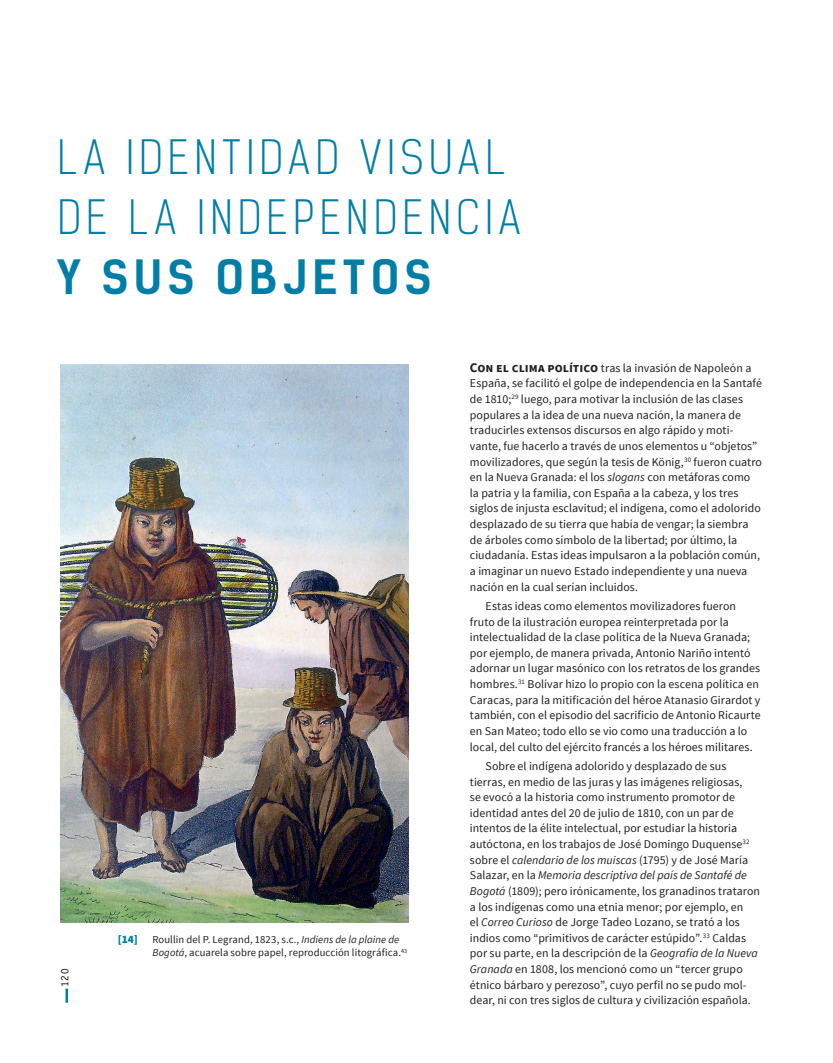
<style>
.page{position:relative;width:833px;height:1063px;background:#fff}
.page>*{position:absolute;margin:0;border:0;box-sizing:border-box;transform-origin:0 0}
.t1{font:300 45px/60px "Kelson Sans";letter-spacing:.11em;color:#007ea5}
.t2{font:700 45px "Kelson Sans";letter-spacing:.115em;color:#007ea5}
.t3{font:11.88px/15.6px "Source Sans Pro";letter-spacing:.005em;color:#231f20}
.t4{font:900 11.25px "Source Sans Pro";color:#007ea5}
.t5{font:11.25px "Officina Sans Std";color:#231f20}
.t6{font:10.62px/13.8px "Source Sans Pro";letter-spacing:.01em;color:#231f20}
.s1{font-style:italic}
.s2{font-weight:700;font-size:13.12px}
</style>
<div class="page">
<svg style="left:66px;top:989px;width:2px;height:14px"></svg>
<img style="left:60px;top:364px;width:348px;height:559px">
<h1 class="t1" style="left:57px;top:128px;width:464px">LA IDENTIDAD VISUAL<br>DE LA INDEPENDENCIA</h1>
<h1 class="t2" style="left:57px;top:249px;width:376px">Y SUS OBJETOS</h1>
<p class="t5" style="left:58px;top:987px;width:20px;rotate:-90deg">120</p>
<p class="t4" style="left:118px;top:932px;width:22px">[14]</p>
<p class="t6" style="left:152px;top:932px;width:256px">Roullin del P. Legrand, 1823, s.c., <span class="s1">Indiens de la plaine de<br>Bogotá</span>, acuarela sobre papel, reproducción litográfica.<sup>43</sup></p>
<p class="t3" style="left:470px;top:360px;width:294px"><span class="s2">Con el clima político</span> tras la invasión de Napoleón a España, se facilitó el golpe de independencia en la Santafé de 1810;<sup>29</sup> luego, para motivar la inclusión de las clases populares a la idea de una nueva nación, la manera de traducirles extensos discursos en algo rápido y moti&shy;vante, fue hacerlo a través de unos elementos u “objetos” movilizadores, que según la tesis de König,<sup>30</sup> fueron cuatro en la Nueva Granada: el los <span class="s1">slogans</span> con metáforas como la patria y la familia, con España a la cabeza, y los tres siglos de injusta esclavitud; el indígena, como el adolorido desplazado de su tierra que había de vengar; la siembra de árboles como símbolo de la libertad; por último, la ciudadanía. Estas ideas impulsaron a la población común, a imaginar un nuevo Estado independiente y una nueva nación en la cual serían incluidos.</p>
<p class="t3" style="left:470px;top:598px;width:292px;text-indent:16px">Estas ideas como elementos movilizadores fueron fruto de la ilustración europea reinterpretada por la intelectualidad de la clase política de la Nueva Granada; por ejemplo, de manera privada, Antonio Nariño intentó adornar un lugar masónico con los retratos de los grandes hombres.<sup>31</sup> Bolívar hizo lo propio con la escena política en Caracas, para la mitificación del héroe Atanasio Girardot y también, con el episodio del sacrificio de Antonio Ricaurte en San Mateo; todo ello se vio como una traducción a lo local, del culto del ejército francés a los héroes militares.</p>
<p class="t3" style="left:470px;top:758px;width:292px;text-indent:16px">Sobre el indígena adolorido y desplazado de sus tierras, en medio de las juras y las imágenes religiosas,<br>se evocó a la historia como instrumento promotor de identidad antes del 20 de julio de 1810, con un par de intentos de la élite intelectual, por estudiar la historia autóctona, en los trabajos de José Domingo Duquense<sup>32 </sup>sobre el <span class="s1">calendario de los muiscas</span> (1795) y de José María Salazar, en la <span class="s1">Memoria descriptiva del país de Santafé de Bogotá</span> (1809); pero irónicamente, los granadinos trataron a los indígenas como una etnia menor; por ejemplo, en<br>el <span class="s1">Correo Curioso</span> de Jorge Tadeo Lozano, se trató a los indios como “primitivos de carácter estúpido”.<sup>33</sup> Caldas por su parte, en la descripción de la <span class="s1">Geografía de la Nueva Granada</span> en 1808, los mencionó como un “tercer grupo étnico bárbaro y perezoso”, cuyo perfil no se pudo mol&shy;dear, ni con tres siglos de cultura y civilización española.</p>
</div>
